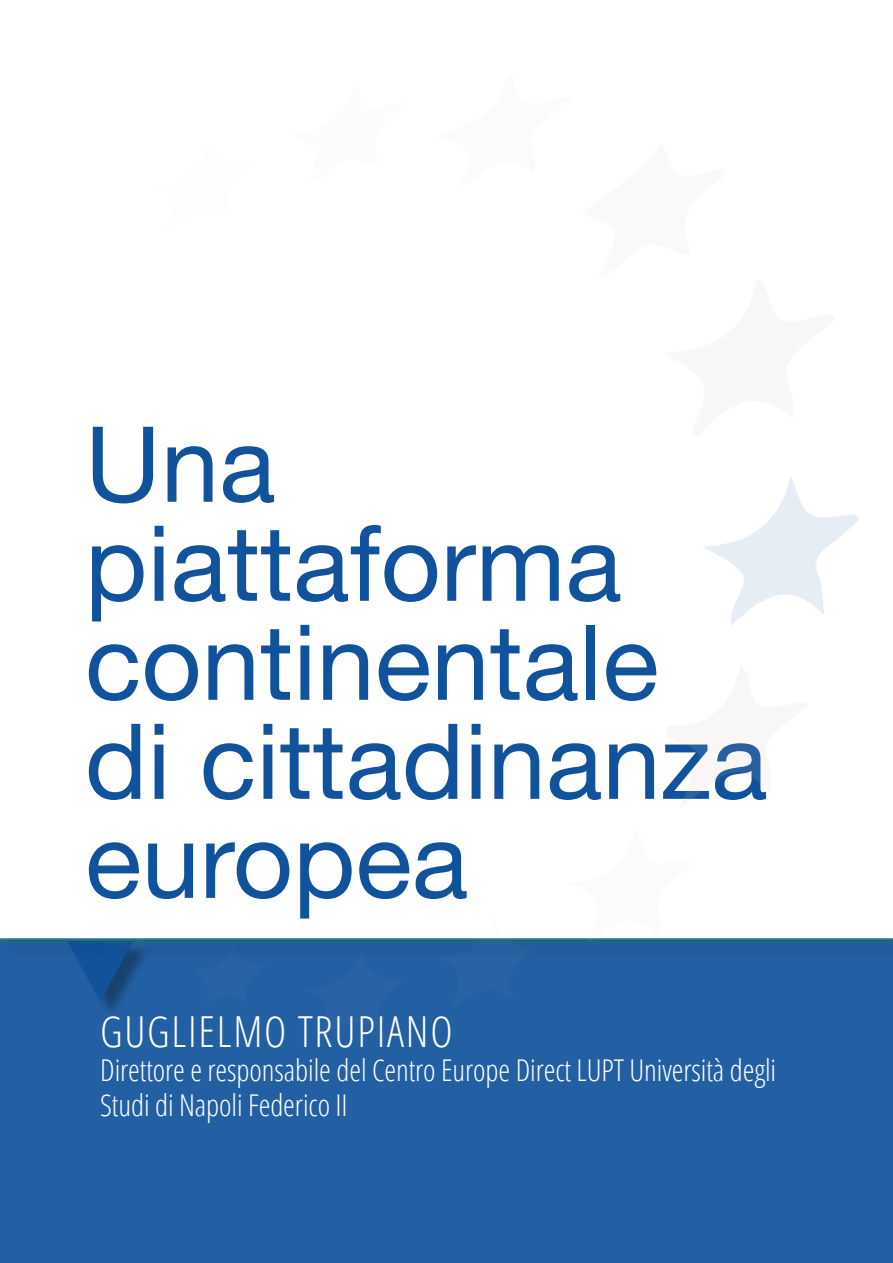
<style>
.page{position:relative;width:893px;height:1263px;background:#fff}
.page>*{position:absolute;margin:0;border:0;box-sizing:border-box;transform-origin:0 0}
.t1{font:105px/99px "Helvetica Neue";color:#10529b}
.t2{font:300 condensed 42.75px "Open Sans";letter-spacing:.04em;color:#fff}
.t3{font:300 condensed 30px/34.5px "Open Sans";letter-spacing:-.005em;color:#fff}
</style>
<div class="page">
<div style="left:0;top:941px;width:893px;height:322px;background:#2360a3"></div>
<hr style="left:0;top:939px;width:893px;height:2px;background:#00833c">
<svg style="left:77px;top:958px;width:8px;height:14px"></svg>
<div style="left:4px;top:941px;width:889px;height:17px;background:#000;opacity:.35"></div>
<hr style="left:0;top:938px;width:893px;height:2px;background:#10529b">
<img style="left:85px;top:477px;width:774px;height:535px">
<h1 class="t1" style="left:85px;top:421px;width:684px">Una piattaforma continentale di cittadinanza europea</h1>
<h2 class="t2" style="left:100px;top:1002px;width:354px">GUGLIELMO TRUPIANO</h2>
<p class="t3" style="left:100px;top:1052px;width:677px">Direttore e responsabile del Centro Europe Direct LUPT Università degli<br>Studi di Napoli Federico II</p>
</div>
